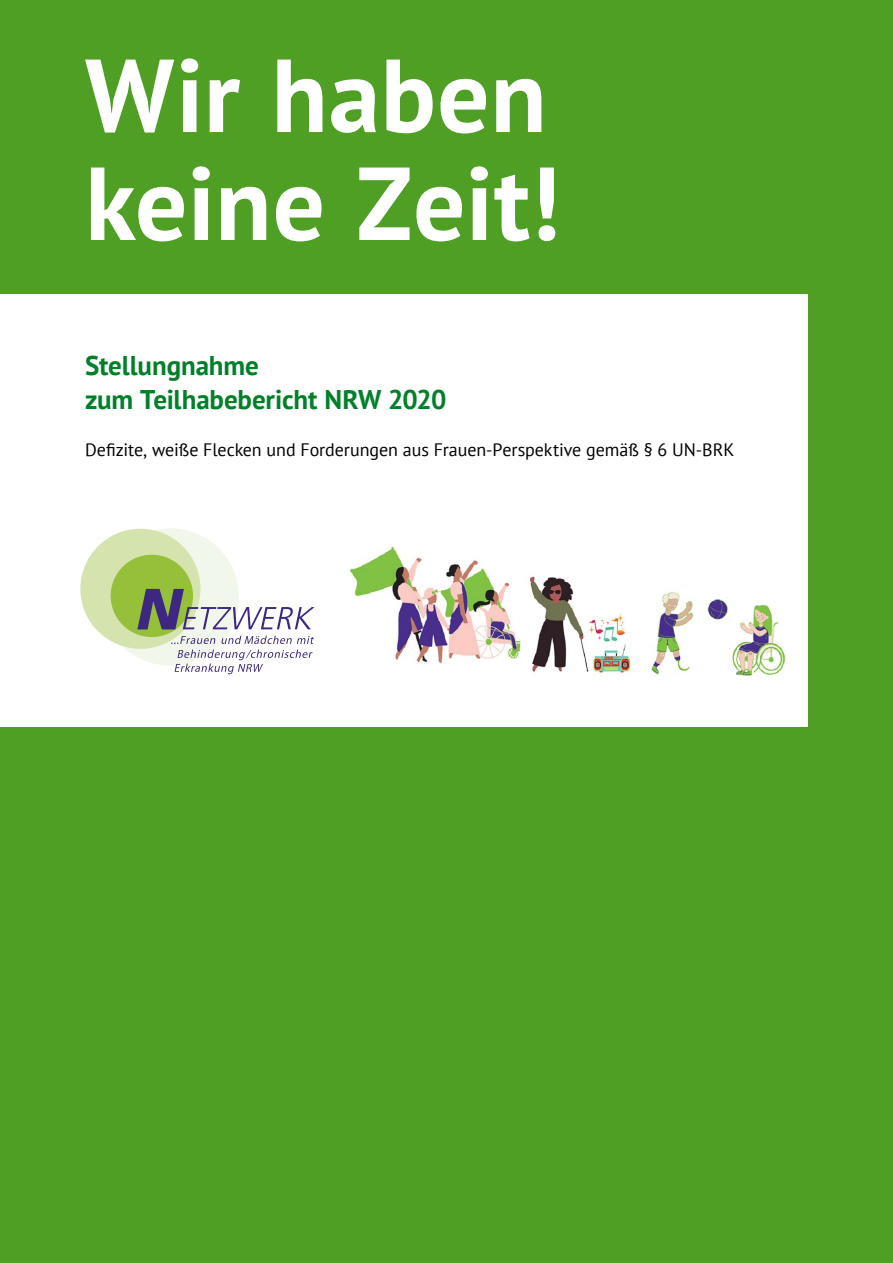
<style>
.page{position:relative;width:893px;height:1263px;background:#509f25}
.page>*{position:absolute;margin:0;border:0;box-sizing:border-box;transform-origin:0 0}
.t1{font:700 103.5px/108px "PT Sans";letter-spacing:.005em;color:#fff}
.t2{font:700 27px/33.8px "PT Sans";letter-spacing:-.005em;color:#008029}
.t3{font:18px "PT Sans";letter-spacing:-.005em;color:#000}
</style>
<div class="page">
<div style="left:0;top:294px;width:808px;height:432px;background:#fff"></div>
<img style="left:350px;top:546px;width:436px;height:130px">
<div style="left:102px;top:528px;width:137px;height:138px;background:#f2f7ec;border-radius:50%"></div>
<div style="left:80px;top:529px;width:120px;height:120px;background:#d5e4af;border-radius:50%"></div>
<div style="left:111px;top:555px;width:82px;height:82px;background:#96c03a;border-radius:50%"></div>
<svg style="left:137px;top:589px;width:178px;height:85px"></svg>
<h1 class="t1" style="left:85px;top:40px;width:477px">Wir haben keine Zeit!</h1>
<h2 class="t2" style="left:85px;top:348px;width:363px">Stellungnahme<br>zum Teilhabebericht NRW 2020</h2>
<p class="t3" style="left:85px;top:438px;width:651px">Defizite, weiße Flecken und Forderungen aus Frauen-Perspektive gemäß § 6 UN-BRK</p>
</div>
